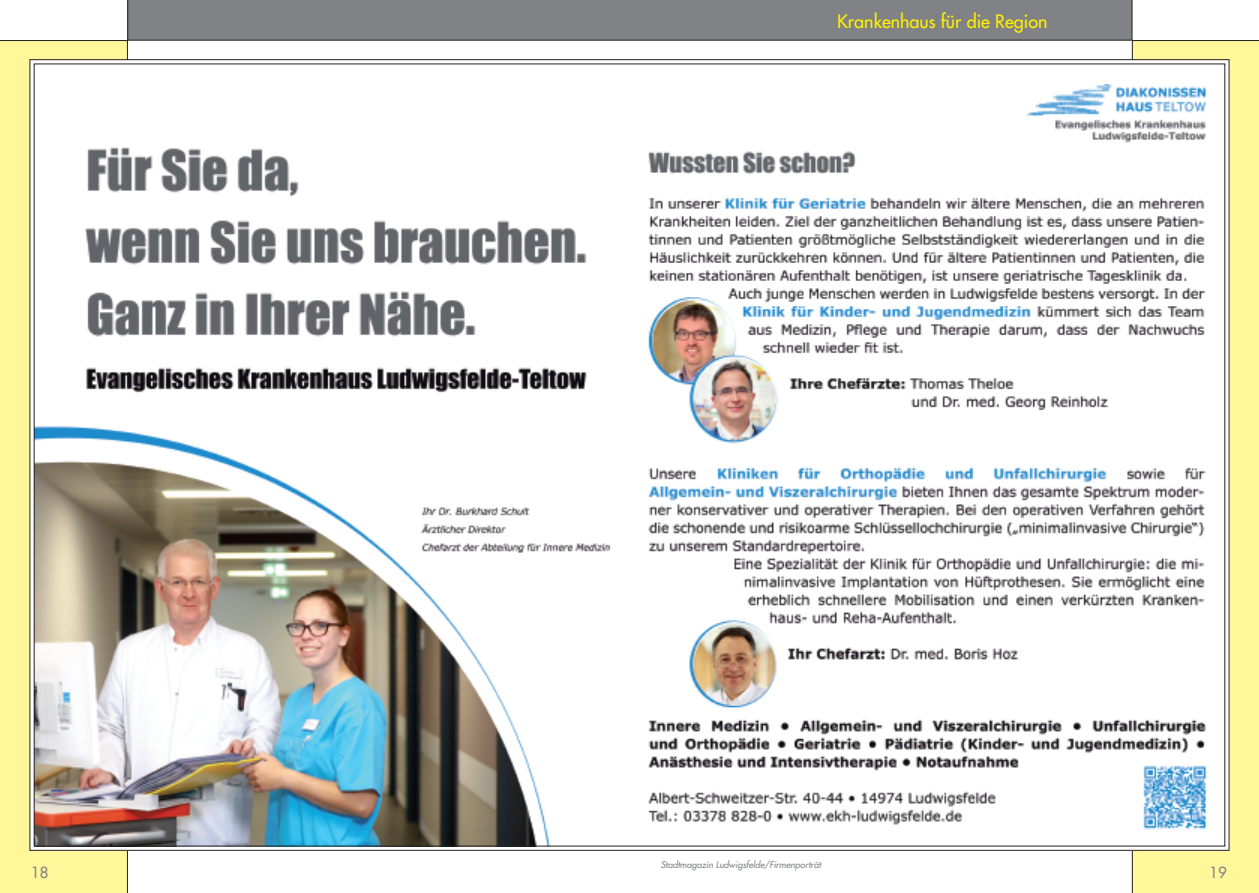
<style>
.page{position:relative;width:1259px;height:893px;background:#fff}
.page>*{position:absolute;margin:0;border:0;box-sizing:border-box;transform-origin:0 0}
.t1{font:18px "Futura";color:#fff101}
.t2{font:15px "Futura";color:#808285}
.t3{font:italic 9px "Futura";color:#808285}
</style>
<div class="page">
<div style="left:128px;top:0;width:1004px;height:40px;background:#808285"></div>
<svg style="left:1132px;top:40px;width:127px;height:853px;background:#f2eb9d"></svg>
<svg style="left:0;top:40px;width:128px;height:853px;background:#f8f09e"></svg>
<div style="left:34px;top:64px;width:1190px;height:782px;background:#fff"></div>
<img style="left:36px;top:84px;width:1171px;height:760px">
<h2 class="t2" style="left:31px;top:866px;width:19px">18</h2>
<h1 class="t1" style="left:837px;top:14px;width:212px">Krankenhaus für die Region</h1>
<p class="t3" style="left:661px;top:860px;width:162px">Stadtmagazin Ludwigsfelde/Firmenporträt</p>
<h2 class="t2" style="left:1209px;top:866px;width:19px">19</h2>
</div>
